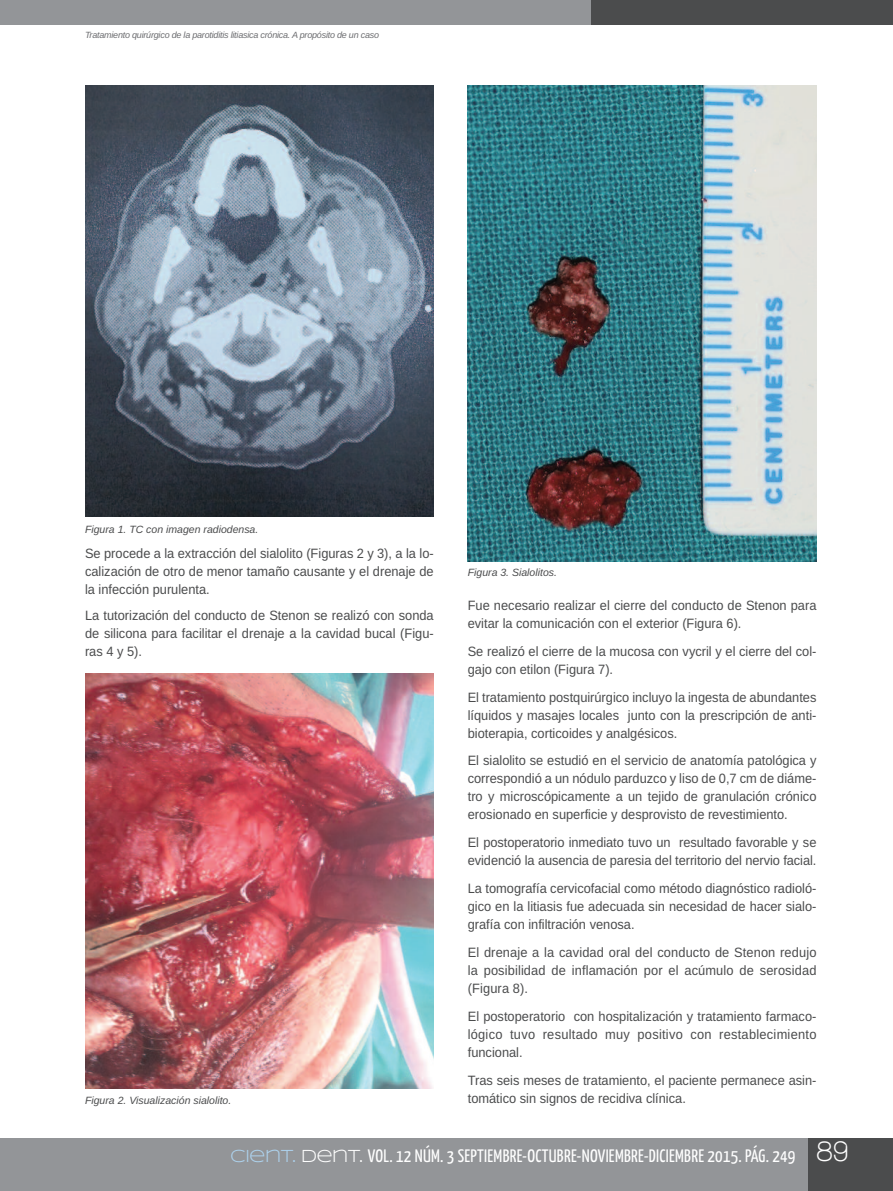
<style>
.page{position:relative;width:893px;height:1191px;background:#fff}
.page>*{position:absolute;margin:0;border:0;box-sizing:border-box;transform-origin:0 0}
.t1{font:700 30px "Walkway";color:#fff;scale:.9 1}
.t2{font:18px "Yanone Kaffeesatz";letter-spacing:.015em;color:#fff}
.t3{font:13.5px/18px "Arimo";color:#4b4c4d;text-align:justify;scale:.95 1}
.t4{font:italic 10.5px "Arimo";color:#4b4c4d}
.t5{font:italic 9px "Arimo";letter-spacing:-.025em;color:#6c6d70}
.s1{font-family:"Syncopate";color:#add2ed}
.s2{font-family:"Syncopate"}
</style>
<div class="page">
<div style="left:0;top:1138px;width:893px;height:53px;background:#939598"></div>
<div style="left:0;top:0;width:599px;height:25px;background:#939598"></div>
<div style="left:591px;top:0;width:302px;height:25px;background:#4b4c4d"></div>
<div style="left:808px;top:1138px;width:85px;height:53px;background:#4b4c4d"></div>
<img style="left:85px;top:85px;width:349px;height:432px">
<img style="left:85px;top:674px;width:349px;height:414px">
<img style="left:468px;top:85px;width:348px;height:476px">
<p class="t5" style="left:85px;top:30px;width:296px">tratamiento quirúrgico de la parotiditis litiasica crónica. a propósito de un caso</p>
<p class="t4" style="left:85px;top:523px;width:175px">Figura 1. tc con imagen radiodensa.</p>
<p class="t3" style="left:85px;top:544px;width:369px">Se procede a la extracción del sialolito (Figuras 2 y 3), a la lo&shy;calización de otro de menor tamaño causante y el drenaje de la infección purulenta.</p>
<p class="t3" style="left:85px;top:606px;width:369px">La tutorización del conducto de Stenon se realizó con sonda de silicona para facilitar el drenaje a la cavidad bucal (Figu&shy;ras 4 y 5).</p>
<p class="t3" style="left:468px;top:596px;width:369px">Fue necesario realizar el cierre del conducto de Stenon para evitar la comunicación con el exterior (Figura 6).</p>
<p class="t4" style="left:468px;top:566px;width:91px">Figura 3. sialolitos.</p>
<p class="t3" style="left:468px;top:642px;width:369px">Se realizó el cierre de la mucosa con vycril y el cierre del col&shy;gajo con etilon (Figura 7).</p>
<p class="t3" style="left:468px;top:688px;width:369px">El tratamiento postquirúrgico incluyo la ingesta de abundantes líquidos y masajes locales junto con la prescripción de anti&shy;bioterapia, corticoides y analgésicos.</p>
<p class="t3" style="left:468px;top:752px;width:369px">El sialolito se estudió en el servicio de anatomía patológica y correspondió a un nódulo parduzco y liso de 0,7 cm de diáme&shy;tro y microscópicamente a un tejido de granulación crónico erosionado en superficie y desprovisto de revestimiento.</p>
<p class="t3" style="left:468px;top:833px;width:369px">El postoperatorio inmediato tuvo un resultado favorable y se evidenció la ausencia de paresia del territorio del nervio facial.</p>
<p class="t3" style="left:468px;top:879px;width:369px">La tomografía cervicofacial como método diagnóstico radioló&shy;gico en la litiasis fue adecuada sin necesidad de hacer sialo&shy;grafía con infiltración venosa.</p>
<p class="t3" style="left:468px;top:943px;width:369px">El drenaje a la cavidad oral del conducto de Stenon redujo la posibilidad de inflamación por el acúmulo de serosidad (Figura 8).</p>
<p class="t3" style="left:468px;top:1007px;width:369px">El postoperatorio con hospitalización y tratamiento farmaco&shy;lógico tuvo resultado muy positivo con restablecimiento funcional.</p>
<p class="t3" style="left:468px;top:1071px;width:369px">Tras seis meses de tratamiento, el paciente permanece asin&shy;tomático sin signos de recidiva clínica.</p>
<p class="t4" style="left:85px;top:1093px;width:148px">Figura 2. Visualización sialolito.</p>
<h2 class="t2" style="left:230px;top:1144px;width:567px"><span class="s1">CIENT.</span> <span class="s2">DENT.</span> VOL. 12 NÚM. 3 SEPTIEMBRE-OCTUBRE-NOVIEMBRE-DICIEMBRE 2015. PÁG. 249</h2>
<h1 class="t1" style="left:816px;top:1134px;width:37px">89</h1>
</div>
